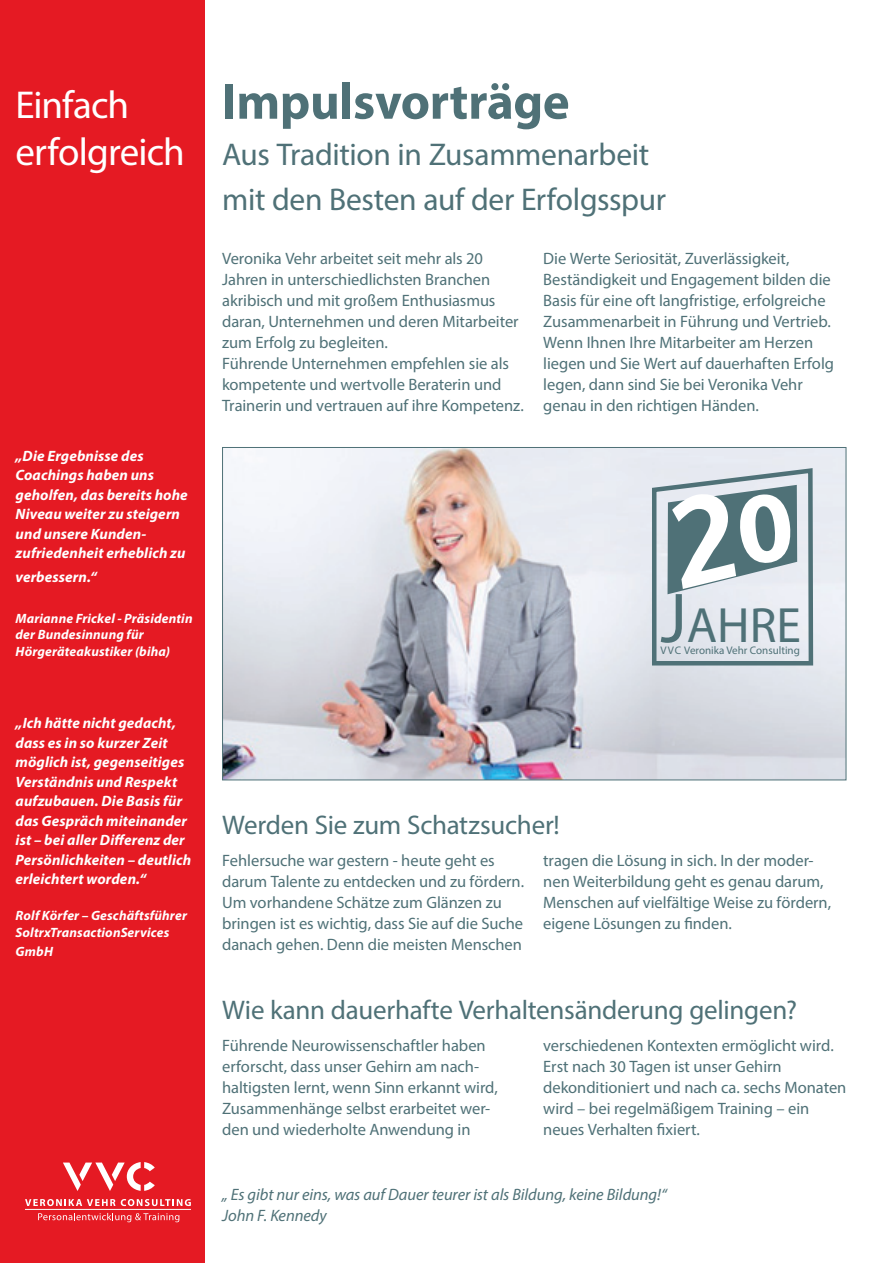
<style>
.page{position:relative;width:893px;height:1263px;background:#fff}
.page>*{position:absolute;margin:0;border:0;box-sizing:border-box;transform-origin:0 0}
.t1{font:71.1px "Myriad Pro";color:#4f7177}
.t2{font:700 51px "Myriad Pro";letter-spacing:-.01em;color:#4f7177}
.t3{font:49.8px "Myriad Pro";color:#4f7177}
.t4{font:39px/46.8px "Myriad Pro";letter-spacing:-.025em;color:#fff}
.t5{font:31.5px/45px "Myriad Pro";letter-spacing:-.01em;color:#4f7177}
.t6{font:27px "Myriad Pro";letter-spacing:-.01em;color:#4f7177}
.t7{font:16.5px/21px "Myriad Pro";letter-spacing:-.005em;color:#4f7177}
.t8{font:italic 16.5px/21px "Myriad Pro";letter-spacing:-.005em;color:#4f7177}
.t9{font:italic 700 15px/19.5px "Myriad Pro";letter-spacing:.01em;color:#fff}
.t10{font:italic 700 13.5px/16.5px "Myriad Pro";letter-spacing:.01em;color:#fff}
.t11{font:11.1px "Myriad Pro";color:#4f7177}
</style>
<div class="page">
<img style="left:224px;top:449px;width:620px;height:329px">
<div style="left:0;top:0;width:204px;height:1263px;background:#e51a23"></div>
<svg style="left:63px;top:1162px;width:92px;height:29px"></svg>
<svg style="left:25px;top:1199px;width:166px;height:7px"></svg>
<svg style="left:38px;top:1213px;width:141px;height:9px"></svg>
<hr style="left:25px;top:1209px;width:166px;height:1px;background:#fff">
<svg style="left:649px;top:466px;width:166px;height:202px;background:#bfcbd1"></svg>
<h3 class="t4" style="left:16px;top:81px;width:171px">Einfach erfolgreich</h3>
<p class="t9" style="left:16px;top:446px;width:174px">„Die Ergebnisse des<br>Coachings haben uns geholfen, das bereits hohe<br>Niveau weiter zu steigern und unsere Kunden&shy;zufriedenheit erheblich zu</p>
<p class="t9" style="left:16px;top:567px;width:83px">verbessern.“</p>
<p class="t10" style="left:16px;top:610px;width:179px">Marianne Frickel - Präsidentin der Bundesinnung für<br>Hörgeräteakustiker (biha)</p>
<p class="t9" style="left:16px;top:713px;width:177px">„Ich hätte nicht gedacht, dass es in so kurzer Zeit möglich ist, gegenseitiges<br>Verständnis und Respekt aufzubauen. Die Basis für das Gespräch miteinander ist – bei aller Differenz der<br>Persönlichkeiten – deutlich erleichtert worden.“</p>
<p class="t10" style="left:16px;top:907px;width:173px">Rolf Körfer – Geschäftsführer<br>SoltrxTransactionServices</p>
<p class="t10" style="left:16px;top:943px;width:39px">GmbH</p>
<h2 class="t2" style="left:222px;top:68px;width:349px">Impulsvorträge</h2>
<h3 class="t5" style="left:222px;top:132px;width:445px">Aus Tradition in Zusammenarbeit mit den Besten auf der Erfolgsspur</h3>
<p class="t7" style="left:222px;top:247px;width:303px">Veronika Vehr arbeitet seit mehr als 20<br>Jahren in unterschiedlichsten Branchen akribisch und mit großem Enthusiasmus daran, Unternehmen und deren Mitarbeiter zum Erfolg zu begleiten.<br>Führende Unternehmen empfehlen sie als kompetente und wertvolle Beraterin und Trainerin und vertrauen auf ihre Kompetenz.</p>
<p class="t7" style="left:543px;top:247px;width:292px">Die Werte Seriosität, Zuverlässigkeit, Beständigkeit und Engagement bilden die Basis für eine oft langfristige, erfolgreiche Zusammenarbeit in Führung und Vertrieb.<br>Wenn Ihnen Ihre Mitarbeiter am Herzen liegen und Sie Wert auf dauerhaften Erfolg legen, dann sind Sie bei Veronika Vehr genau in den richtigen Händen.</p>
<h3 class="t6" style="left:222px;top:808px;width:339px">Werden Sie zum Schatzsucher!</h3>
<h1 class="t1" style="left:660px;top:574px;width:28px">J</h1>
<p class="t11" style="left:660px;top:643px;width:141px">VVC Veronika Vehr Consulting</p>
<h3 class="t3" style="left:687px;top:595px;width:116px">AHRE</h3>
<p class="t7" style="left:222px;top:849px;width:303px">Fehlersuche war gestern - heute geht es darum Talente zu entdecken und zu fördern.<br>Um vorhandene Schätze zum Glänzen zu bringen ist es wichtig, dass Sie auf die Suche danach gehen. Denn die meisten Menschen</p>
<p class="t7" style="left:543px;top:849px;width:289px">tragen die Lösung in sich. In der moder&shy;nen Weiterbildung geht es genau darum, Menschen auf vielfältige Weise zu fördern, eigene Lösungen zu finden.</p>
<h3 class="t6" style="left:222px;top:993px;width:576px">Wie kann dauerhafte Verhaltensänderung gelingen?</h3>
<p class="t7" style="left:222px;top:1035px;width:277px">Führende Neurowissenschaftler haben erforscht, dass unser Gehirn am nach&shy;haltigsten lernt, wenn Sinn erkannt wird, Zusammenhänge selbst erarbeitet wer&shy;den und wiederholte Anwendung in</p>
<p class="t7" style="left:543px;top:1035px;width:305px">verschiedenen Kontexten ermöglicht wird.<br>Erst nach 30 Tagen ist unser Gehirn dekonditioniert und nach ca. sechs Monaten wird – bei regelmäßigem Training – ein neues Verhalten fixiert.</p>
<p class="t8" style="left:222px;top:1183px;width:446px">„ Es gibt nur eins, was auf Dauer teurer ist als Bildung, keine Bildung!“<br>John F. Kennedy</p>
</div>
